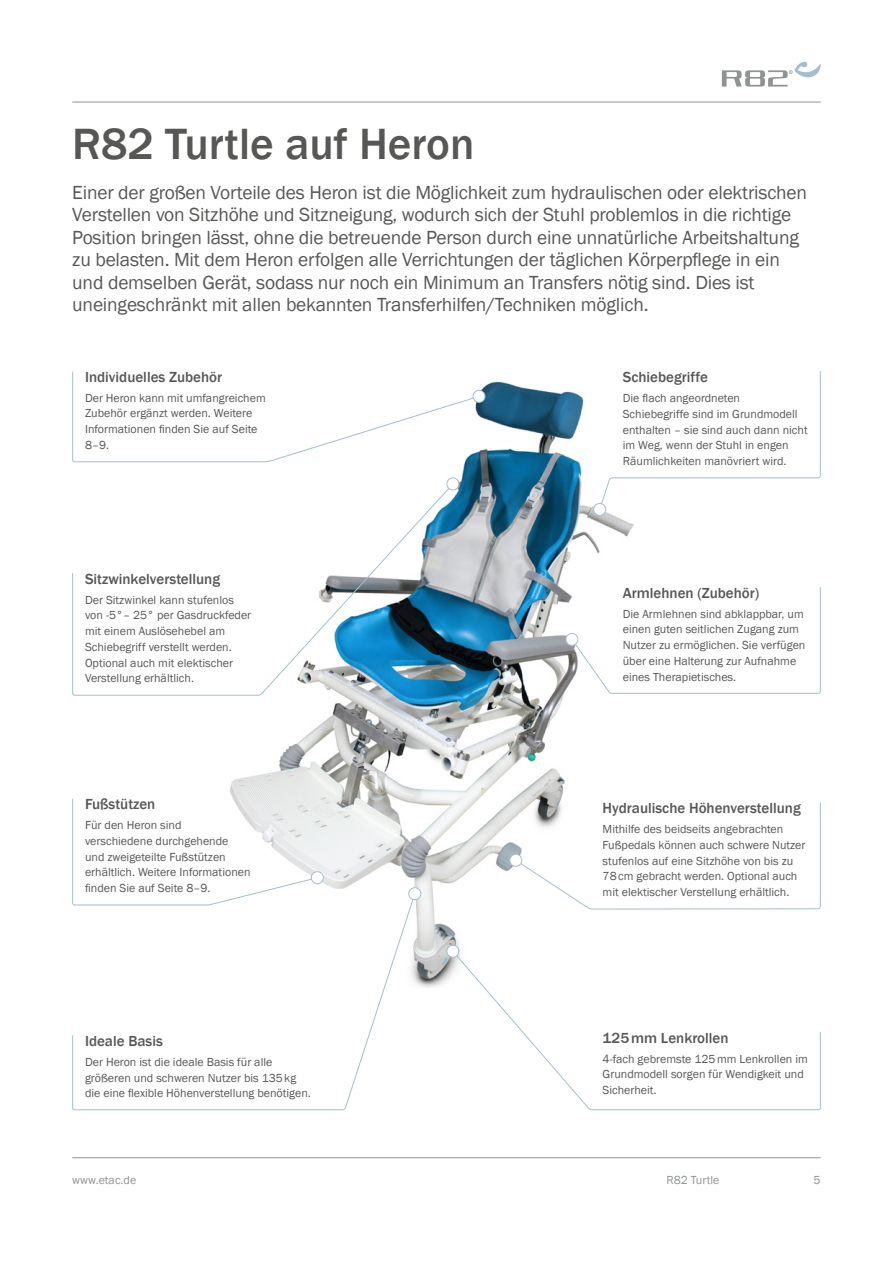
<style>
.page{position:relative;width:893px;height:1263px;background:#fff}
.page>*{position:absolute;margin:0;border:0;box-sizing:border-box;transform-origin:0 0}
.t1{font:500 45px "Franklin Gothic";color:#575756}
.t2{font:19.5px/22.5px "Franklin Gothic";letter-spacing:-.01em;color:#575756}
.t3{font:500 15px "Franklin Gothic";color:#575756}
.t4{font:12px/15.8px "Franklin Gothic";color:#575756}
.t5{font:12px "Franklin Gothic";color:#909394}
</style>
<div class="page">
<hr style="left:72px;top:102px;width:749px;height:1px;background:#909394">
<hr style="left:72px;top:1157px;width:749px;height:1px;background:#909394">
<svg style="left:722px;top:62px;width:99px;height:25px"></svg>
<img style="left:230px;top:381px;width:403px;height:606px">
<svg style="left:72px;top:798px;width:246px;height:95px"></svg>
<svg style="left:72px;top:893px;width:344px;height:217px"></svg>
<svg style="left:452px;top:950px;width:369px;height:160px"></svg>
<svg style="left:515px;top:802px;width:306px;height:108px"></svg>
<svg style="left:571px;top:586px;width:250px;height:108px"></svg>
<svg style="left:599px;top:371px;width:222px;height:139px"></svg>
<svg style="left:72px;top:483px;width:382px;height:213px"></svg>
<svg style="left:72px;top:371px;width:408px;height:91px"></svg>
<div style="left:473px;top:390px;width:12px;height:12px;background:#fff;border-radius:50%"></div>
<div style="left:473px;top:390px;width:12px;height:13px;border:1px solid #a5becd;border-radius:50%"></div>
<div style="left:447px;top:478px;width:12px;height:12px;background:#fff;border-radius:50%"></div>
<div style="left:446px;top:477px;width:13px;height:13px;border:1px solid #a5becd;border-radius:50%"></div>
<div style="left:311px;top:872px;width:12px;height:12px;background:#fff;border-radius:50%"></div>
<div style="left:311px;top:871px;width:13px;height:13px;border:1px solid #a5becd;border-radius:50%"></div>
<div style="left:510px;top:854px;width:12px;height:12px;background:#fff;border-radius:50%"></div>
<div style="left:509px;top:854px;width:13px;height:13px;border:1px solid #a5becd;border-radius:50%"></div>
<div style="left:447px;top:945px;width:12px;height:12px;background:#fff;border-radius:50%"></div>
<div style="left:446px;top:945px;width:13px;height:13px;border:1px solid #a5becd;border-radius:50%"></div>
<div style="left:409px;top:888px;width:12px;height:12px;background:#fff;border-radius:50%"></div>
<div style="left:408px;top:887px;width:13px;height:13px;border:1px solid #a5becd;border-radius:50%"></div>
<div style="left:594px;top:503px;width:12px;height:12px;background:#fff;border-radius:50%"></div>
<div style="left:593px;top:503px;width:13px;height:13px;border:1px solid #a5becd;border-radius:50%"></div>
<div style="left:566px;top:633px;width:12px;height:12px;background:#fff;border-radius:50%"></div>
<div style="left:566px;top:633px;width:12px;height:13px;border:1px solid #a5becd;border-radius:50%"></div>
<h1 class="t1" style="left:72px;top:116px;width:404px">R82 Turtle auf Heron</h1>
<p class="t2" style="left:72px;top:181px;width:736px">Einer der großen Vorteile des Heron ist die Möglichkeit zum hydraulischen oder elektrischen Verstellen von Sitzhöhe und Sitzneigung, wodurch sich der Stuhl problemlos in die richtige Position bringen lässt, ohne die betreuende Person durch eine unnatürliche Arbeitshaltung zu belasten. Mit dem Heron erfolgen alle Verrichtungen der täglichen Körperpflege in ein und demselben Gerät, sodass nur noch ein Minimum an Transfers nötig sind. Dies ist uneingeschränkt mit allen bekannten Transferhilfen/Techniken möglich.</p>
<p class="t3" style="left:85px;top:367px;width:139px">Individuelles Zubehör</p>
<p class="t4" style="left:85px;top:390px;width:182px">Der Heron kann mit umfangreichem<br>Zubehör ergänzt werden. Weitere<br>Informationen finden Sie auf Seite<br>8–9.</p>
<p class="t3" style="left:85px;top:569px;width:137px">Sitzwinkelverstellung</p>
<p class="t4" style="left:85px;top:592px;width:168px">Der Sitzwinkel kann stufenlos von -5°– 25° per Gasdruckfeder mit einem Auslösehebel am<br>Schiebegriff verstellt werden.<br>Optional auch mit elektischer<br>Verstellung erhältlich.</p>
<p class="t3" style="left:85px;top:795px;width:72px">Fußstützen</p>
<p class="t4" style="left:85px;top:818px;width:167px">Für den Heron sind verschiedene durchgehende und zweigeteilte Fußstützen erhältlich. Weitere Informationen finden Sie auf Seite 8–9.</p>
<p class="t3" style="left:85px;top:1031px;width:79px">Ideale Basis</p>
<p class="t4" style="left:85px;top:1054px;width:227px">Der Heron ist die ideale Basis für alle größeren und schweren Nutzer bis 135kg die eine flexible Höhenverstellung benötigen.</p>
<p class="t3" style="left:623px;top:368px;width:87px">Schiebegriffe</p>
<p class="t4" style="left:623px;top:390px;width:186px">Die flach angeordneten<br>Schiebegriffe sind im Grundmodell enthalten – sie sind auch dann nicht im Weg, wenn der Stuhl in engen<br>Räumlichkeiten manövriert wird.</p>
<p class="t3" style="left:623px;top:583px;width:138px">Armlehnen (Zubehör)</p>
<p class="t4" style="left:623px;top:606px;width:184px">Die Armlehnen sind abklappbar, um einen guten seitlichen Zugang zum<br>Nutzer zu ermöglichen. Sie verfügen über eine Halterung zur Aufnahme eines Therapietisches.</p>
<p class="t3" style="left:603px;top:799px;width:200px">Hydraulische Höhenverstellung</p>
<p class="t4" style="left:603px;top:821px;width:204px">Mithilfe des beidseits angebrachten Fußpedals können auch schwere Nutzer stufenlos auf eine Sitzhöhe von bis zu 78cm gebracht werden. Optional auch mit elektischer Verstellung erhältlich.</p>
<p class="t3" style="left:603px;top:1028px;width:127px">125mm Lenkrollen</p>
<p class="t4" style="left:603px;top:1051px;width:207px">4-fach gebremste 125mm Lenkrollen im<br>Grundmodell sorgen für Wendigkeit und<br>Sicherheit.</p>
<p class="t5" style="left:72px;top:1173px;width:66px">www.etac.de</p>
<p class="t5" style="left:666px;top:1173px;width:54px">R82 Turtle</p>
<p class="t5" style="left:814px;top:1173px;width:9px">5</p>
</div>
